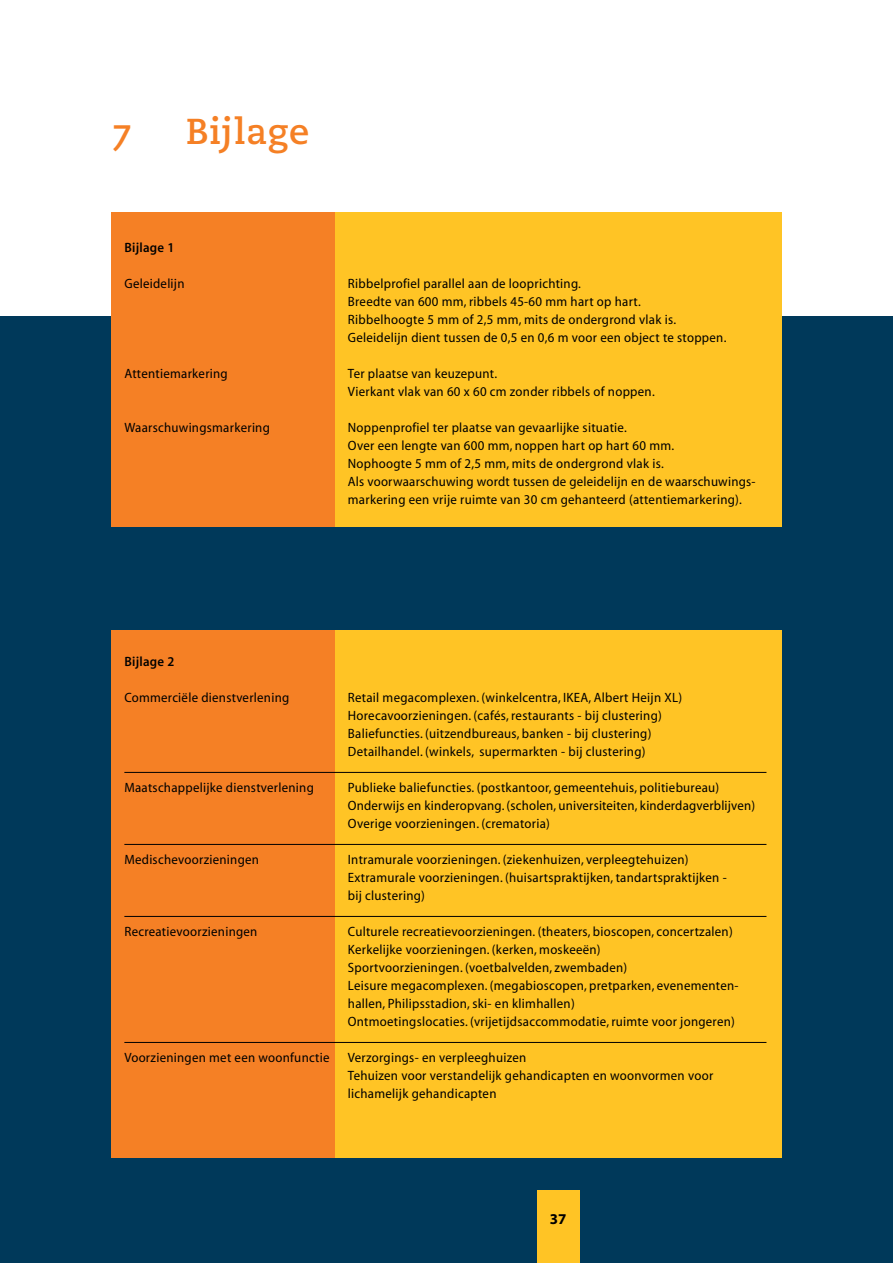
<style>
.page{position:relative;width:893px;height:1263px;background:#fff}
.page>*{position:absolute;margin:0;border:0;box-sizing:border-box;transform-origin:0 0}
.t1{font:36px "Caecilia Bold Os F";letter-spacing:.02em;color:#f58025}
.t2{font:700 15px "Myriad";color:#000}
.t3{font:13.5px/18px "Myriad MM 400 550";letter-spacing:.02em;color:#000}
.t4{font:13.5px "Myriad MM 550 550";letter-spacing:.02em;color:#000}
</style>
<div class="page">
<div style="left:0;top:316px;width:893px;height:947px;background:#00395a"></div>
<div style="left:335px;top:212px;width:446px;height:314px;background:#ffc425"></div>
<div style="left:335px;top:630px;width:446px;height:528px;background:#ffc425"></div>
<div style="left:112px;top:212px;width:223px;height:314px;background:#f58025"></div>
<div style="left:112px;top:630px;width:223px;height:528px;background:#f58025"></div>
<hr style="left:124px;top:772px;width:642px;height:1px;background:#000">
<hr style="left:124px;top:844px;width:642px;height:1px;background:#000">
<hr style="left:124px;top:916px;width:642px;height:1px;background:#000">
<hr style="left:124px;top:1042px;width:642px;height:1px;background:#000">
<div style="left:537px;top:1191px;width:42px;height:72px;background:#ffc425"></div>
<h1 class="t1" style="left:112px;top:110px;width:23px">7</h1>
<h1 class="t1" style="left:186px;top:110px;width:125px">Bijlage</h1>
<p class="t4" style="left:124px;top:241px;width:51px">Bijlage 1</p>
<p class="t3" style="left:124px;top:275px;width:62px">Geleidelijn</p>
<p class="t3" style="left:348px;top:275px;width:380px">Ribbelprofiel parallel aan de looprichting.<br>Breedte van 600 mm, ribbels 45-60 mm hart op hart.<br>Ribbelhoogte 5 mm of 2,5 mm, mits de ondergrond vlak is.<br>Geleidelijn dient tussen de 0,5 en 0,6 m voor een object te stoppen.</p>
<p class="t3" style="left:124px;top:365px;width:105px">Attentiemarkering</p>
<p class="t3" style="left:348px;top:365px;width:308px">Ter plaatse van keuzepunt.<br>Vierkant vlak van 60 x 60 cm zonder ribbels of noppen.</p>
<p class="t3" style="left:124px;top:419px;width:147px">Waarschuwingsmarkering</p>
<p class="t3" style="left:348px;top:419px;width:409px">Noppenprofiel ter plaatse van gevaarlijke situatie.<br>Over een lengte van 600 mm, noppen hart op hart 60 mm.<br>Nophoogte 5 mm of 2,5 mm, mits de ondergrond vlak is.<br>Als voorwaarschuwing wordt tussen de geleidelijn en de waarschuwings&shy;markering een vrije ruimte van 30 cm gehanteerd (attentiemarkering).</p>
<p class="t4" style="left:124px;top:655px;width:51px">Bijlage 2</p>
<p class="t3" style="left:124px;top:689px;width:166px">Commerciële dienstverlening</p>
<p class="t3" style="left:348px;top:689px;width:336px">Retail megacomplexen. (winkelcentra, IKEA, Albert Heijn XL)<br>Horecavoorzieningen. (cafés, restaurants - bij clustering)<br>Baliefuncties. (uitzendbureaus, banken - bij clustering)<br>Detailhandel. (winkels, supermarkten - bij clustering)</p>
<p class="t3" style="left:124px;top:779px;width:191px">Maatschappelijke dienstverlening</p>
<p class="t3" style="left:348px;top:779px;width:409px">Publieke baliefuncties. (postkantoor, gemeentehuis, politiebureau)<br>Onderwijs en kinderopvang. (scholen, universiteiten, kinderdagverblijven)<br>Overige voorzieningen. (crematoria)</p>
<p class="t3" style="left:124px;top:851px;width:136px">Medischevoorzieningen</p>
<p class="t3" style="left:348px;top:851px;width:380px">Intramurale voorzieningen. (ziekenhuizen, verpleegtehuizen)<br>Extramurale voorzieningen. (huisartspraktijken, tandartspraktijken - bij clustering)</p>
<p class="t3" style="left:124px;top:923px;width:135px">Recreatievoorzieningen</p>
<p class="t3" style="left:348px;top:923px;width:392px">Culturele recreatievoorzieningen. (theaters, bioscopen, concertzalen)<br>Kerkelijke voorzieningen. (kerken, moskeeën)<br>Sportvoorzieningen. (voetbalvelden, zwembaden)<br>Leisure megacomplexen. (megabioscopen, pretparken, evenementen&shy;hallen, Philipsstadion, ski- en klimhallen)<br>Ontmoetingslocaties. (vrijetijdsaccommodatie, ruimte voor jongeren)</p>
<p class="t3" style="left:124px;top:1049px;width:207px">Voorzieningen met een woonfunctie</p>
<p class="t3" style="left:348px;top:1049px;width:367px">Verzorgings- en verpleeghuizen<br>Tehuizen voor verstandelijk gehandicapten en woonvormen voor lichamelijk gehandicapten</p>
<p class="t2" style="left:550px;top:1211px;width:18px">37</p>
</div>
